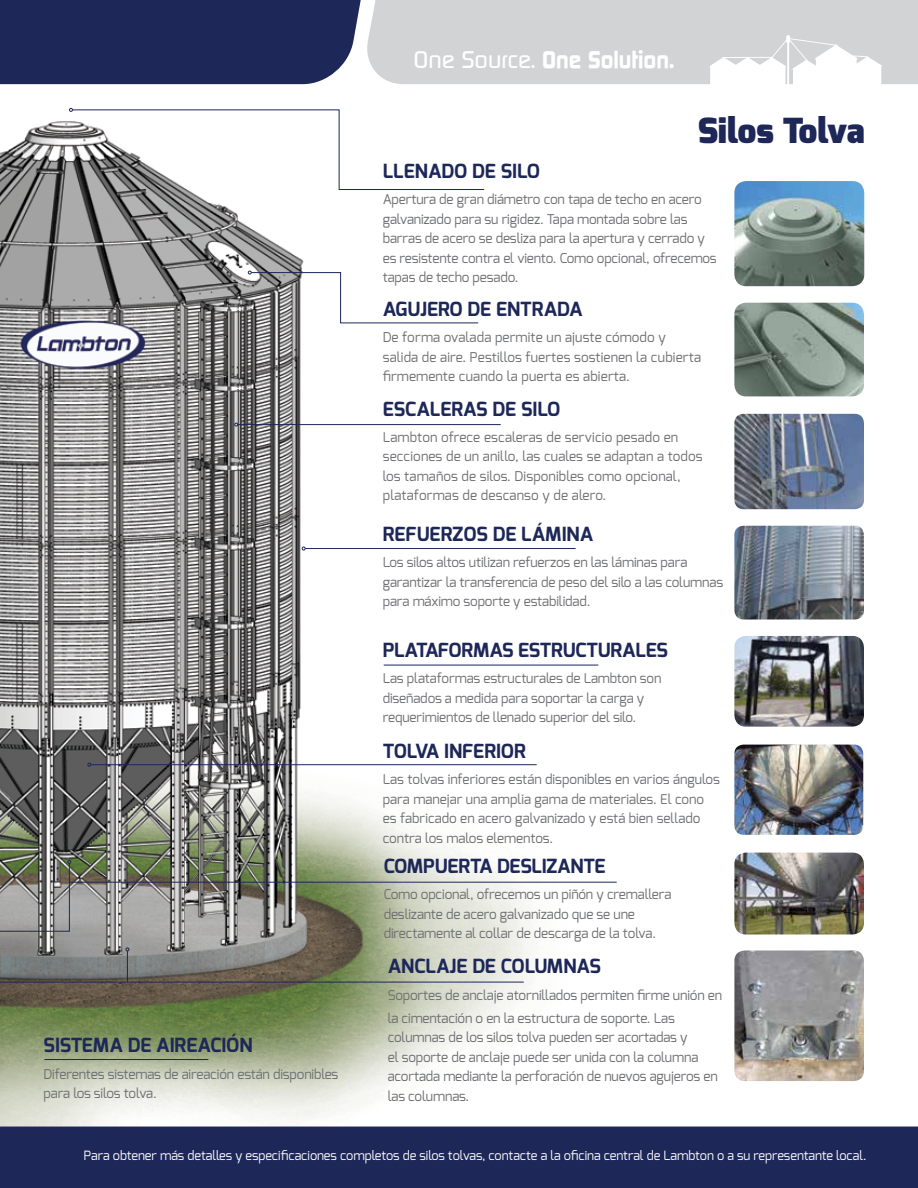
<style>
.page{position:relative;width:918px;height:1188px;background:#fff}
.page>*{position:absolute;margin:0;border:0;box-sizing:border-box;transform-origin:0 0}
.t1{font:900 34.5px "Exo";letter-spacing:-.01em;color:#1d2758}
.t2{font:700 24px "Continuum";color:#fff}
.t3{font:700 19.5px "Exo";color:#1d2758}
.t4{font:13.5px/19.5px "Exo";letter-spacing:-.01em;color:#6d6e71}
.t5{font:13.5px/19.5px "Exo";letter-spacing:.01em;color:#6d6e71}
.t6{font:12.75px "Exo";letter-spacing:-.005em;color:#fff}
.s1{font-weight:500}
</style>
<div class="page">
<img style="left:0;top:121px;width:587px;height:1006px">
<div style="left:0;top:0;width:361px;height:84px;background:#1d2758"></div>
<div style="left:367px;top:0;width:551px;height:84px;background:#d1d3d4"></div>
<div style="left:0;top:1127px;width:918px;height:61px;background:#1d2758"></div>
<img style="left:734px;top:303px;width:130px;height:93px">
<img style="left:734px;top:181px;width:130px;height:105px">
<img style="left:734px;top:526px;width:130px;height:94px">
<img style="left:734px;top:414px;width:130px;height:95px">
<img style="left:734px;top:745px;width:129px;height:90px">
<img style="left:734px;top:853px;width:130px;height:81px">
<hr style="left:384px;top:665px;width:214px;height:1px;background:#1d2758">
<svg style="left:69px;top:108px;width:416px;height:82px"></svg>
<svg style="left:248px;top:271px;width:231px;height:53px"></svg>
<hr style="left:238px;top:424px;width:263px;height:1px;background:#1d2758">
<svg style="left:234px;top:423px;width:4px;height:3px"></svg>
<hr style="left:305px;top:548px;width:271px;height:1px;background:#1d2758">
<svg style="left:302px;top:547px;width:4px;height:3px"></svg>
<hr style="left:91px;top:764px;width:446px;height:1px;background:#1d2758">
<svg style="left:87px;top:763px;width:4px;height:4px"></svg>
<hr style="left:44px;top:1059px;width:164px;height:1px;background:#1d2758">
<img style="left:734px;top:636px;width:130px;height:91px">
<svg style="left:710px;top:35px;width:172px;height:49px"></svg>
<svg style="left:0;top:860px;width:617px;height:72px"></svg>
<img style="left:734px;top:951px;width:130px;height:130px">
<hr style="left:0;top:982px;width:524px;height:1px;background:#1d2758">
<hr style="left:127px;top:951px;width:1px;height:31px;background:#1d2758">
<h2 class="t2" style="left:414px;top:43px;width:262px"><span class="s1">One Source.</span> One Solution.</h2>
<h1 class="t1" style="left:698px;top:108px;width:169px">Silos Tolva</h1>
<h3 class="t3" style="left:383px;top:158px;width:159px">LLENADO DE SILO</h3>
<p class="t4" style="left:383px;top:190px;width:336px">Apertura de gran diámetro con tapa de techo en acero galvanizado para su rigidez. Tapa montada sobre las barras de acero se desliza para la apertura y cerrado y es resistente contra el viento. Como opcional, ofrecemos tapas de techo pesado.</p>
<h3 class="t3" style="left:383px;top:297px;width:201px">AGUJERO DE ENTRADA</h3>
<p class="t5" style="left:383px;top:328px;width:320px">De forma ovalada permite un ajuste cómodo y salida de aire. Pestillos fuertes sostienen la cubierta firmemente cuando la puerta es abierta.</p>
<h3 class="t3" style="left:383px;top:396px;width:179px">ESCALERAS DE SILO</h3>
<p class="t5" style="left:383px;top:427px;width:321px">Lambton ofrece escaleras de servicio pesado en secciones de un anillo, las cuales se adaptan a todos los tamaños de silos. Disponibles como opcional, plataformas de descanso y de alero.</p>
<h3 class="t3" style="left:383px;top:521px;width:212px">REFUERZOS DE LÁMINA</h3>
<p class="t4" style="left:383px;top:552px;width:342px">Los silos altos utilizan refuerzos en las láminas para garantizar la transferencia de peso del silo a las columnas para máximo soporte y estabilidad.</p>
<h3 class="t3" style="left:383px;top:638px;width:287px">PLATAFORMAS ESTRUCTURALES</h3>
<p class="t4" style="left:383px;top:669px;width:280px">Las plataformas estructurales de Lambton son diseñados a medida para soportar la carga y requerimientos de llenado superior del silo.</p>
<h3 class="t3" style="left:383px;top:738px;width:145px">TOLVA INFERIOR</h3>
<p class="t4" style="left:383px;top:769px;width:339px">Las tolvas inferiores están disponibles en varios ángulos para manejar una amplia gama de materiales. El cono es fabricado en acero galvanizado y está bien sellado contra los malos elementos.</p>
<h3 class="t3" style="left:44px;top:1033px;width:211px">SISTEMA DE AIREACIÓN</h3>
<p class="t4" style="left:44px;top:1064px;width:296px">Diferentes sistemas de aireación están disponibles para los silos tolva.</p>
<h3 class="t3" style="left:384px;top:853px;width:223px">COMPUERTA DESLIZANTE</h3>
<p class="t4" style="left:384px;top:885px;width:289px">Como opcional, ofrecemos un piñón y cremallera deslizante de acero galvanizado que se une directamente al collar de descarga de la tolva.</p>
<h3 class="t3" style="left:388px;top:954px;width:215px">ANCLAJE DE COLUMNAS</h3>
<p class="t4" style="left:388px;top:983px;width:336px;line-height:23px">Soportes de anclaje atornillados permiten firme unión en la cimentación o en la estructura de soporte. Las</p>
<p class="t4" style="left:388px;top:1027px;width:332px">columnas de los silos tolva pueden ser acortadas y<br>el soporte de anclaje puede ser unida con la columna acortada mediante la perforación de nuevos agujeros en las columnas.</p>
<p class="t6" style="left:84px;top:1147px;width:784px">Para obtener más detalles y especificaciones completos de silos tolvas, contacte a la oficina central de Lambton o a su representante local.</p>
</div>
